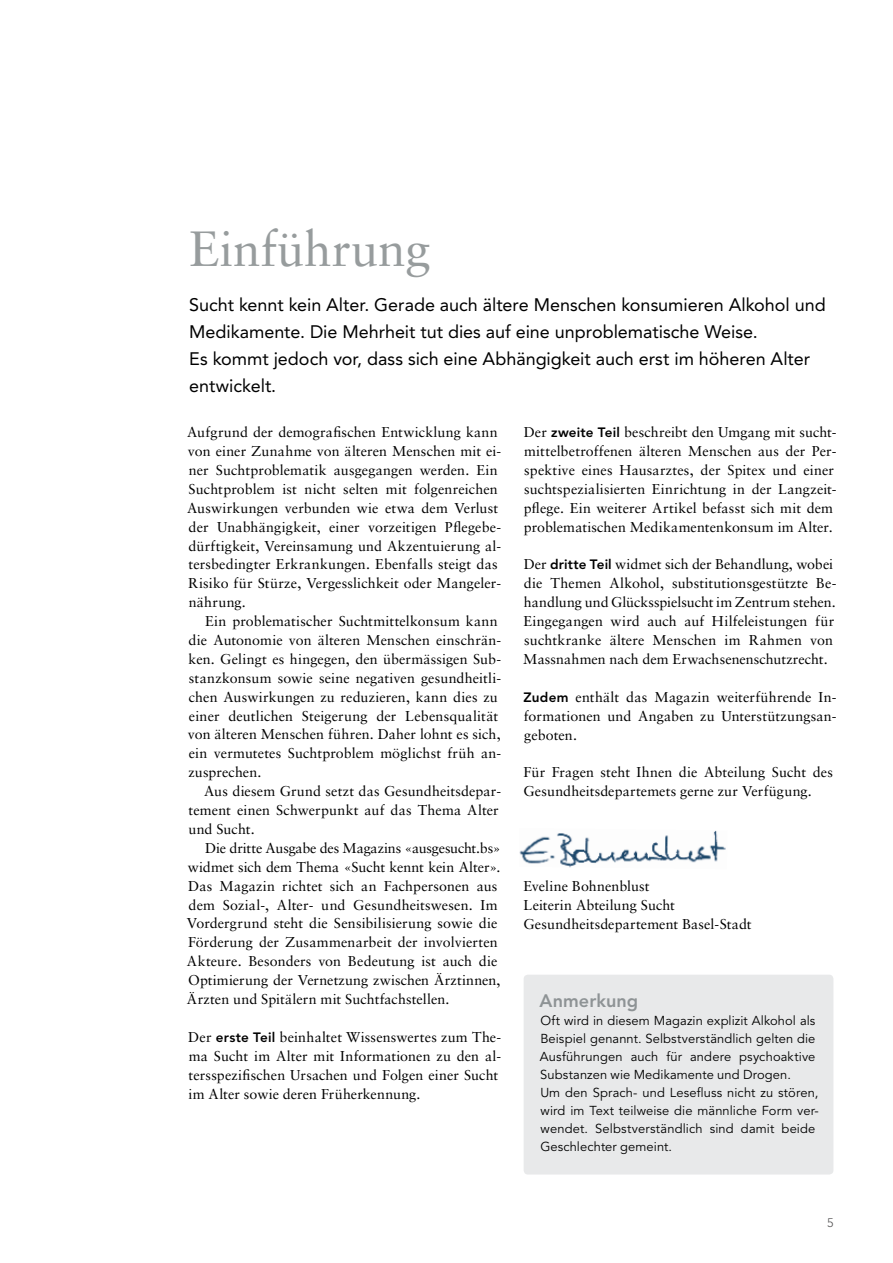
<style>
.page{position:relative;width:893px;height:1263px;background:#fff}
.page>*{position:absolute;margin:0;border:0;box-sizing:border-box;transform-origin:0 0}
.t1{font:49.5px "Sabon";color:#979c9d}
.t2{font:18px/27px "Avenir";color:#000}
.t3{font:800 18px "Avenir";letter-spacing:.005em;color:#8e9395}
.t4{font:14.25px/18.9px "Sabon";letter-spacing:.005em;color:#000}
.t5{font:12.9px/18px "Avenir";letter-spacing:.01em;color:#000}
.t6{font:300 12.3px "Avenir";color:#515051}
.s1{font-family:"Avenir";font-weight:800;font-size:13.5px}
</style>
<div class="page">
<div style="left:524px;top:975px;width:309px;height:199px;background:#e8e9ea;border-radius:4px"></div>
<img style="left:519px;top:830px;width:207px;height:38px">
<h1 class="t1" style="left:189px;top:219px;width:243px">Einführung</h1>
<p class="t2" style="left:189px;top:291px;width:638px">Sucht kennt kein Alter. Gerade auch ältere Menschen konsumieren Alkohol und Medikamente. Die Mehrheit tut dies auf eine unproblematische Weise.<br>Es kommt jedoch vor, dass sich eine Abhängigkeit auch erst im höheren Alter entwickelt.</p>
<p class="t4" style="left:187px;top:423px;width:316px">Aufgrund der demografischen Entwicklung kann von einer Zunahme von älteren Menschen mit ei&shy;ner Suchtproblematik ausgegangen werden. Ein Suchtproblem ist nicht selten mit folgenreichen Auswirkungen verbunden wie etwa dem Verlust der Unabhängigkeit, einer vorzeitigen Pflegebe&shy;dürftigkeit, Vereinsamung und Akzentuierung al&shy;tersbedingter Erkrankungen. Ebenfalls steigt das Risiko für Stürze, Vergesslichkeit oder Mangeler&shy;nährung.</p>
<p class="t4" style="left:188px;top:611px;width:315px;text-indent:17px">Ein problematischer Suchtmittelkonsum kann die Autonomie von älteren Menschen einschrän&shy;ken. Gelingt es hingegen, den übermässigen Sub&shy;stanzkonsum sowie seine negativen gesundheitli&shy;chen Auswirkungen zu reduzieren, kann dies zu einer deutlichen Steigerung der Lebensqualität von älteren Menschen führen. Daher lohnt es sich, ein vermutetes Suchtproblem möglichst früh an&shy;zusprechen.</p>
<p class="t4" style="left:188px;top:782px;width:314px;text-indent:16px">Aus diesem Grund setzt das Gesundheitsdepar&shy;tement einen Schwerpunkt auf das Thema Alter und Sucht.</p>
<p class="t4" style="left:187px;top:838px;width:315px;text-indent:18px">Die dritte Ausgabe des Magazins «ausgesucht.bs» widmet sich dem Thema «Sucht kennt kein Alter».<br>Das Magazin richtet sich an Fachpersonen aus dem Sozial-, Alter- und Gesundheitswesen. Im Vordergrund steht die Sensibilisierung sowie die Förderung der Zusammenarbeit der involvierten Akteure. Besonders von Bedeutung ist auch die Optimierung der Vernetzung zwischen Ärztinnen, Ärzten und Spitälern mit Suchtfachstellen.</p>
<p class="t4" style="left:188px;top:1027px;width:315px">Der <span class="s1">erste Teil</span> beinhaltet Wissenswertes zum The&shy;ma Sucht im Alter mit Informationen zu den al&shy;tersspezifischen Ursachen und Folgen einer Sucht im Alter sowie deren Früherkennung.</p>
<p class="t4" style="left:524px;top:423px;width:315px">Der <span class="s1">zweite Teil</span> beschreibt den Umgang mit sucht&shy;mittelbetroffenen älteren Menschen aus der Per&shy;spektive eines Hausarztes, der Spitex und einer suchtspezialisierten Einrichtung in der Langzeit&shy;pflege. Ein weiterer Artikel befasst sich mit dem problematischen Medikamentenkonsum im Alter.</p>
<p class="t4" style="left:523px;top:555px;width:315px">Der <span class="s1">dritte Teil</span> widmet sich der Behandlung, wobei die Themen Alkohol, substitutionsgestützte Be&shy;handlung und Glücksspielsucht im Zentrum stehen.<br>Eingegangen wird auch auf Hilfeleistungen für suchtkranke ältere Menschen im Rahmen von Massnahmen nach dem Erwachsenenschutzrecht.</p>
<p class="t4" style="left:524px;top:687px;width:315px;text-align:justify"><span class="s1">Zudem</span> enthält das Magazin weiterführende In&shy;formationen und Angaben zu Unterstützungsan&shy;geboten.</p>
<p class="t4" style="left:523px;top:763px;width:311px">Für Fragen steht Ihnen die Abteilung Sucht des<br>Gesundheitsdepartemets gerne zur Verfügung.</p>
<p class="t4" style="left:523px;top:876px;width:230px">Eveline Bohnenblust<br>Leiterin Abteilung Sucht<br>Gesundheitsdepartement Basel-Stadt</p>
<p class="t3" style="left:540px;top:990px;width:100px">Anmerkung</p>
<p class="t5" style="left:540px;top:1012px;width:281px">Oft wird in diesem Magazin explizit Alkohol als Beispiel genannt. Selbstverständlich gelten die Ausführungen auch für andere psychoaktive Substanzen wie Medikamente und Drogen.<br>Um den Sprach- und Lesefluss nicht zu stören, wird im Text teilweise die männliche Form ver&shy;wendet. Selbstverständlich sind damit beide Geschlechter gemeint.</p>
<p class="t6" style="left:827px;top:1216px;width:8px">5</p>
</div>
